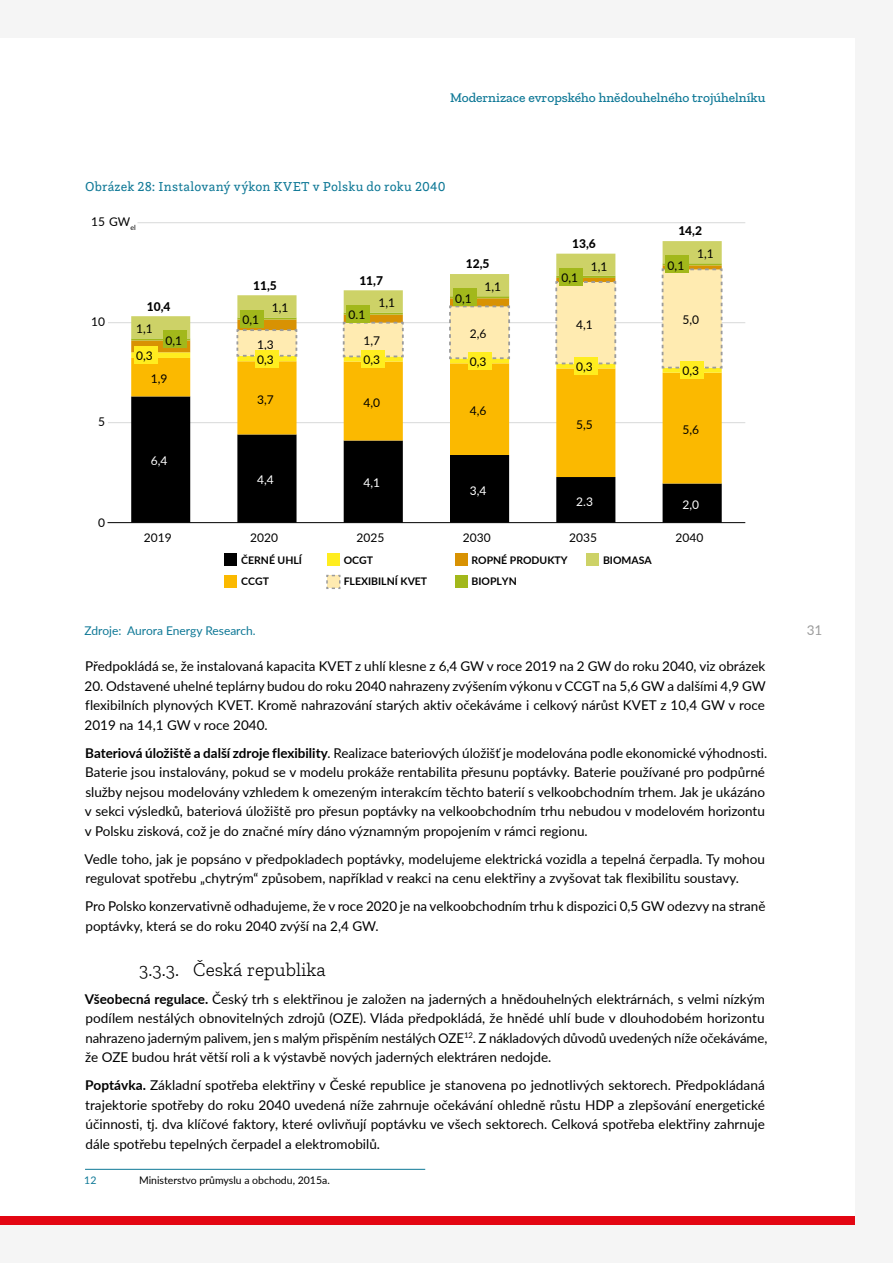
<style>
.page{position:relative;width:893px;height:1263px;background:#f5f5f5}
.page>*{position:absolute;margin:0;border:0;box-sizing:border-box;transform-origin:0 0}
.pod_tytuł{font:300 19.5px "Zilla Slab";color:#000}
.Normal_wrd_7{font:13.5px/19.5px "Lato";color:#000}
.tytuł_rysunek{font:13.5px "Questa Slab";letter-spacing:.015em;color:#0e7896}
.t1{font:500 13.5px "Zilla Slab";color:#0e7896}
.t2{font:13.5px "Lato";color:#9c9c9c}
.t3{font:12px "Lato";color:#000}
.rysunek_podpis{font:12px "Lato";color:#0e7896}
.t4{font:800 12px "Lato";color:#000}
.t5{font:12px "Lato";color:#fff}
.t6{font:700 10.5px/21.5px "Lato";color:#000}
.przypis{font:10.5px "Lato";color:#000}
.przypis-2{font:10.5px "Lato";color:#0e7896}
.s1{font-weight:700}
.s2{font-style:italic}
</style>
<div class="page">
<div style="left:0;top:38px;width:855px;height:1187px;background:#fff"></div>
<div style="left:0;top:1216px;width:855px;height:8px;background:#e30612"></div>
<hr style="left:137px;top:222px;width:608px;height:1px;background:#d8d9d9">
<hr style="left:108px;top:322px;width:637px;height:1px;background:#d8d9d9">
<hr style="left:108px;top:422px;width:637px;height:1px;background:#d8d9d9">
<svg style="left:131px;top:483px;width:591px;height:39px;fill:#000"></svg>
<svg style="left:131px;top:373px;width:591px;height:110px"></svg>
<svg style="left:556px;top:241px;width:166px;height:27px"></svg>
<hr style="left:108px;top:522px;width:637px;height:1px;background:#000">
<svg style="left:131px;top:268px;width:592px;height:105px"></svg>
<div style="left:240px;top:310px;width:24px;height:17px;background:#a2b81b"></div>
<div style="left:134px;top:346px;width:24px;height:18px;background:#ffed1f"></div>
<div style="left:164px;top:331px;width:23px;height:17px;background:#a2b81b"></div>
<div style="left:559px;top:268px;width:24px;height:17px;background:#a2b81b"></div>
<div style="left:453px;top:289px;width:24px;height:17px;background:#a2b81b"></div>
<div style="left:346px;top:305px;width:24px;height:17px;background:#a2b81b"></div>
<div style="left:665px;top:256px;width:24px;height:17px;background:#a2b81b"></div>
<div style="left:680px;top:361px;width:24px;height:18px;background:#ffed1f"></div>
<div style="left:251px;top:276px;width:32px;height:17px;background:#fff"></div>
<div style="left:357px;top:271px;width:32px;height:17px;background:#fff"></div>
<div style="left:255px;top:350px;width:24px;height:17px;background:#ffed1f"></div>
<div style="left:361px;top:350px;width:24px;height:18px;background:#ffed1f"></div>
<div style="left:468px;top:352px;width:23px;height:17px;background:#ffed1f"></div>
<div style="left:574px;top:357px;width:24px;height:18px;background:#ffed1f"></div>
<div style="left:225px;top:575px;width:12px;height:13px;background:#fbb900"></div>
<div style="left:327px;top:554px;width:13px;height:12px;background:#ffed1f"></div>
<svg style="left:326px;top:574px;width:15px;height:15px"></svg>
<div style="left:455px;top:575px;width:13px;height:13px;background:#a2b81b"></div>
<div style="left:586px;top:554px;width:13px;height:12px;background:#cdd267"></div>
<div style="left:225px;top:554px;width:12px;height:12px;background:#000"></div>
<div style="left:455px;top:554px;width:13px;height:12px;background:#d89203"></div>
<hr style="left:85px;top:1169px;width:340px;height:1px;background:#0e7896">
<p class="t1" style="left:450px;top:90px;width:317px">Modernizace evropského hnědouhelného trojúhelníku</p>
<p class="tytuł_rysunek" style="left:85px;top:178px;width:362px">Obrázek 28: Instalovaný výkon KVET v Polsku do roku 2040</p>
<p class="t3" style="left:91px;top:213px;width:46px">15 GW<sub>el</sub></p>
<p class="t4" style="left:147px;top:297px;width:25px">10,4</p>
<p class="t3" style="left:91px;top:313px;width:15px">10</p>
<p class="t3" style="left:98px;top:413px;width:8px">5</p>
<p class="t3" style="left:98px;top:514px;width:8px">0</p>
<p class="t3" style="left:136px;top:320px;width:18px">1,1</p>
<p class="t3" style="left:136px;top:347px;width:18px">0,3</p>
<p class="t3" style="left:166px;top:332px;width:18px">0,1</p>
<p class="t3" style="left:151px;top:370px;width:18px">1,9</p>
<p class="t5" style="left:151px;top:452px;width:18px">6,4</p>
<p class="t3" style="left:144px;top:529px;width:29px">2019</p>
<p class="t4" style="left:253px;top:276px;width:25px">11,5</p>
<p class="t4" style="left:359px;top:271px;width:25px">11,7</p>
<p class="t3" style="left:242px;top:311px;width:18px">0,1</p>
<p class="t3" style="left:272px;top:299px;width:18px">1,1</p>
<p class="t3" style="left:349px;top:306px;width:18px">0.1</p>
<p class="t3" style="left:378px;top:294px;width:18px">1,1</p>
<p class="t3" style="left:257px;top:336px;width:18px">1,3</p>
<p class="t3" style="left:363px;top:332px;width:18px">1,7</p>
<p class="t4" style="left:466px;top:255px;width:25px">12,5</p>
<p class="t3" style="left:455px;top:290px;width:18px">0,1</p>
<p class="t3" style="left:485px;top:278px;width:18px">1,1</p>
<p class="t3" style="left:470px;top:325px;width:18px">2,6</p>
<p class="t4" style="left:572px;top:235px;width:25px">13,6</p>
<p class="t3" style="left:561px;top:269px;width:18px">0,1</p>
<p class="t3" style="left:591px;top:258px;width:18px">1,1</p>
<p class="t4" style="left:678px;top:222px;width:25px">14,2</p>
<p class="t3" style="left:668px;top:257px;width:18px">0,1</p>
<p class="t3" style="left:697px;top:245px;width:18px">1,1</p>
<p class="t3" style="left:576px;top:316px;width:18px">4,1</p>
<p class="t3" style="left:682px;top:311px;width:18px">5,0</p>
<p class="t3" style="left:257px;top:351px;width:18px">0,3</p>
<p class="t3" style="left:363px;top:351px;width:18px">0,3</p>
<p class="t3" style="left:470px;top:353px;width:18px">0,3</p>
<p class="t3" style="left:576px;top:358px;width:18px">0,3</p>
<p class="t3" style="left:257px;top:391px;width:18px">3,7</p>
<p class="t3" style="left:363px;top:394px;width:18px">4,0</p>
<p class="t3" style="left:470px;top:402px;width:18px">4,6</p>
<p class="t3" style="left:576px;top:416px;width:18px">5,5</p>
<p class="t3" style="left:682px;top:362px;width:18px">0,3</p>
<p class="t3" style="left:682px;top:421px;width:18px">5,6</p>
<p class="t5" style="left:257px;top:471px;width:18px">4,4</p>
<p class="t5" style="left:364px;top:474px;width:18px">4,1</p>
<p class="t5" style="left:470px;top:482px;width:18px">3,4</p>
<p class="t5" style="left:576px;top:493px;width:18px">2.3</p>
<p class="t5" style="left:682px;top:496px;width:18px">2,0</p>
<p class="t3" style="left:250px;top:529px;width:29px">2020</p>
<p class="t3" style="left:356px;top:529px;width:29px">2025</p>
<p class="t3" style="left:463px;top:529px;width:29px">2030</p>
<p class="t3" style="left:569px;top:529px;width:29px">2035</p>
<p class="t3" style="left:675px;top:529px;width:29px">2040</p>
<p class="t6" style="left:241px;top:549px;width:62px">ČERNÉ UHLÍ</p>
<p class="t6" style="left:344px;top:549px;width:85px">OCGT<br>FLEXIBILNÍ KVET</p>
<p class="t6" style="left:241px;top:570px;width:29px">CCGT</p>
<p class="t6" style="left:471px;top:549px;width:98px">ROPNÉ PRODUKTY</p>
<p class="t6" style="left:603px;top:549px;width:50px">BIOMASA</p>
<p class="t6" style="left:471px;top:570px;width:47px">BIOPLYN</p>
<p class="rysunek_podpis" style="left:85px;top:622px;width:173px">Zdroje: Aurora Energy Research.</p>
<p class="Normal_wrd_7" style="left:85px;top:656px;width:682px">Předpokládá se, že instalovaná kapacita KVET z uhlí klesne z 6,4 GW v roce 2019 na 2 GW do roku 2040, viz obrázek</p>
<p class="Normal_wrd_7" style="left:85px;top:676px;width:683px;text-align:justify">20. Odstavené uhelné teplárny budou do roku 2040 nahrazeny zvýšením výkonu v CCGT na 5,6 GW a dalšími 4,9 GW flexibilních plynových KVET. Kromě nahrazování starých aktiv očekáváme i celkový nárůst KVET z 10,4 GW v roce 2019 na 14,1 GW v roce 2040.</p>
<p class="Normal_wrd_7" style="left:85px;top:743px;width:684px"><span class="s1">Bateriová úložiště a další zdroje flexibility</span><span class="s2">.</span> Realizace bateriových úložišť je modelována podle ekonomické výhodnosti.<br>Baterie jsou instalovány, pokud se v modelu prokáže rentabilita přesunu poptávky. Baterie používané pro podpůrné služby nejsou modelovány vzhledem k omezeným interakcím těchto baterií s velkoobchodním trhem. Jak je ukázáno v sekci výsledků, bateriová úložiště pro přesun poptávky na velkoobchodním trhu nebudou v modelovém horizontu v Polsku zisková, což je do značné míry dáno významným propojením v rámci regionu.</p>
<p class="Normal_wrd_7" style="left:85px;top:849px;width:682px">Vedle toho, jak je popsáno v předpokladech poptávky, modelujeme elektrická vozidla a tepelná čerpadla. Ty mohou regulovat spotřebu „chytrým“ způsobem, například v reakci na cenu elektřiny a zvyšovat tak flexibilitu soustavy.</p>
<p class="Normal_wrd_7" style="left:85px;top:896px;width:682px">Pro Polsko konzervativně odhadujeme, že v roce 2020 je na velkoobchodním trhu k dispozici 0,5 GW odezvy na straně poptávky, která se do roku 2040 zvýší na 2,4 GW.</p>
<p class="pod_tytuł" style="left:139px;top:959px;width:188px">3.3.3. Česká republika</p>
<p class="Normal_wrd_7" style="left:85px;top:989px;width:684px"><span class="s1">Všeobecná regulace.</span> Český trh s elektřinou je založen na jaderných a hnědouhelných elektrárnách, s velmi nízkým podílem nestálých obnovitelných zdrojů (OZE). Vláda předpokládá, že hnědé uhlí bude v dlouhodobém horizontu nahrazeno jaderným palivem, jen s malým přispěním nestálých OZE<sup>12</sup>. Z nákladových důvodů uvedených níže očekáváme, že OZE budou hrát větší roli a k výstavbě nových jaderných elektráren nedojde.</p>
<p class="Normal_wrd_7" style="left:85px;top:1075px;width:681px;text-align:justify"><span class="s1">Poptávka.</span> Základní spotřeba elektřiny v České republice je stanovena po jednotlivých sektorech. Předpokládaná trajektorie spotřeby do roku 2040 uvedená níže zahrnuje očekávání ohledně růstu HDP a zlepšování energetické účinnosti, tj. dva klíčové faktory, které ovlivňují poptávku ve všech sektorech. Celková spotřeba elektřiny zahrnuje dále spotřebu tepelných čerpadel a elektromobilů.</p>
<p class="przypis-2" style="left:84px;top:1173px;width:14px">12</p>
<p class="przypis" style="left:139px;top:1173px;width:192px">Ministerstvo průmyslu a obchodu, 2015a.</p>
<p class="t2" style="left:807px;top:620px;width:17px">31</p>
</div>
